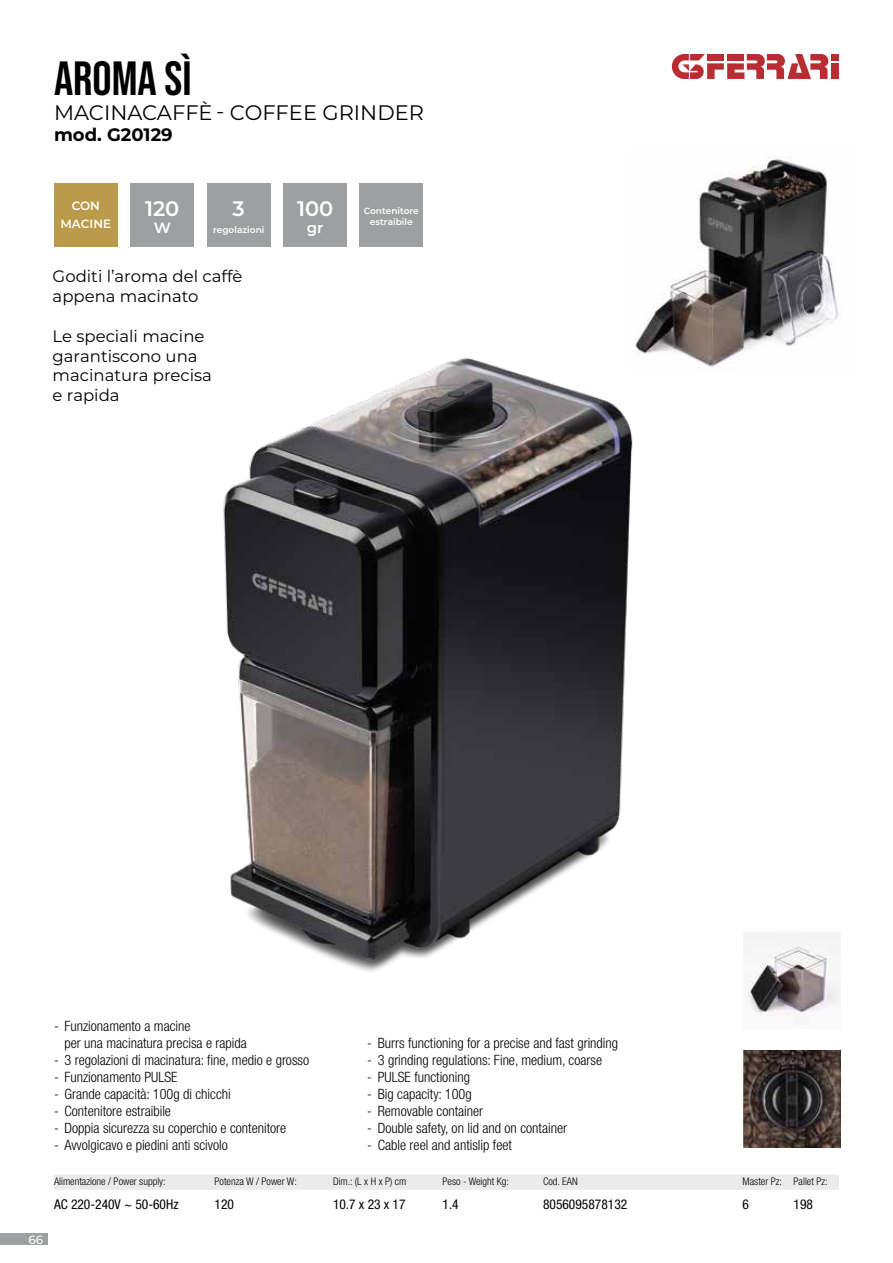
<style>
.page{position:relative;width:893px;height:1263px;background:#fff}
.page>*{position:absolute;margin:0;border:0;box-sizing:border-box;transform-origin:0 0}
.t1{font:48px "Bebas Neue";color:#000}
.t2{font:21px "Montserrat";color:#000}
.t3{font:600 21px "Montserrat";color:#fff}
.t4{font:700 18px "Montserrat";color:#000}
.t5{font:16.5px/19.8px "Montserrat";color:#000}
.t6{font:600 15px "Montserrat";color:#fff}
.t7{font:300 condensed 14.25px/17.1px "Helvetica Neue LT Std";color:#000}
.t8{font:condensed 13.5px "Helvetica Neue LT Std";color:#000}
.t9{font:600 12px/18.3px "Montserrat";color:#fff;text-align:center}
.t10{font:500 12px "Montserrat";color:#fff}
.t11{font:300 condensed 10.5px "Helvetica Neue LT Std";color:#000}
.t12{font:600 9px/10.8px "Montserrat";color:#fff;text-align:center}
</style>
<div class="page">
<div style="left:0;top:1233px;width:48px;height:12px;background:#9da0a1"></div>
<div style="left:831px;top:63px;width:8px;height:16px;background:#b92c32"></div>
<div style="left:831px;top:54px;width:8px;height:6px;background:#b92c32"></div>
<svg style="left:672px;top:54px;width:156px;height:25px"></svg>
<img style="left:697px;top:157px;width:141px;height:210px">
<img style="left:223px;top:273px;width:474px;height:699px">
<img style="left:743px;top:1050px;width:98px;height:98px">
<img style="left:743px;top:931px;width:98px;height:85px">
<div style="left:54px;top:1175px;width:785px;height:15px;background:#ebebeb"></div>
<div style="left:131px;top:183px;width:63px;height:63px;background:#9da0a1"></div>
<div style="left:54px;top:183px;width:64px;height:63px;background:#b99b49"></div>
<div style="left:207px;top:183px;width:63px;height:63px;background:#9da0a1"></div>
<div style="left:360px;top:183px;width:63px;height:63px;background:#9da0a1"></div>
<div style="left:283px;top:183px;width:64px;height:63px;background:#9da0a1"></div>
<h1 class="t1" style="left:54px;top:51px;width:139px">AROMA SÌ</h1>
<h2 class="t2" style="left:54px;top:98px;width:371px">MACINACAFFÈ - COFFEE GRINDER</h2>
<p class="t4" style="left:54px;top:122px;width:120px">mod. G20129</p>
<p class="t9" style="left:61px;top:196px;width:52px">CON<br>MACINE</p>
<h2 class="t3" style="left:233px;top:194px;width:14px">3</h2>
<p class="t12" style="left:213px;top:224px;width:53px">regolazioni</p>
<h2 class="t3" style="left:145px;top:194px;width:36px">120</h2>
<p class="t6" style="left:154px;top:217px;width:19px">W</p>
<p class="t5" style="left:53px;top:266px;width:191px">Goditi l’aroma del caffè appena macinato</p>
<p class="t5" style="left:53px;top:325px;width:161px">Le speciali macine garantiscono una macinatura precisa e rapida</p>
<h2 class="t3" style="left:297px;top:194px;width:38px">100</h2>
<p class="t6" style="left:307px;top:217px;width:18px">gr</p>
<p class="t12" style="left:364px;top:205px;width:57px">Contenitore estraibile</p>
<p class="t10" style="left:29px;top:1231px;width:16px">66</p>
<p class="t7" style="left:65px;top:1017px;width:184px;text-indent:-11px">- Funzionamento a macine<br>per una macinatura precisa e rapida</p>
<p class="t7" style="left:54px;top:1051px;width:257px">- 3 regolazioni di macinatura: fine, medio e grosso</p>
<p class="t7" style="left:54px;top:1068px;width:125px">- Funzionamento PULSE</p>
<p class="t7" style="left:54px;top:1085px;width:178px">- Grande capacità: 100g di chicchi</p>
<p class="t7" style="left:54px;top:1102px;width:119px">- Contenitore estraibile</p>
<p class="t7" style="left:54px;top:1119px;width:234px">- Doppia sicurezza su coperchio e contenitore</p>
<p class="t7" style="left:54px;top:1136px;width:175px">- Avvolgicavo e piedini anti scivolo</p>
<p class="t11" style="left:54px;top:1176px;width:113px">Alimentazione / Power supply:</p>
<p class="t11" style="left:215px;top:1176px;width:84px">Potenza W / Power W:</p>
<p class="t11" style="left:333px;top:1176px;width:75px">Dim.: (L x H x P) cm</p>
<p class="t11" style="left:443px;top:1176px;width:68px">Peso - Weight Kg:</p>
<p class="t11" style="left:543px;top:1176px;width:36px">Cod. EAN</p>
<p class="t11" style="left:743px;top:1176px;width:87px">Master Pz: Pallet Pz:</p>
<p class="t8" style="left:54px;top:1196px;width:126px">AC 220-240V ~ 50-60Hz</p>
<p class="t8" style="left:215px;top:1196px;width:21px">120</p>
<p class="t8" style="left:333px;top:1196px;width:74px">10.7 x 23 x 17</p>
<p class="t8" style="left:443px;top:1196px;width:18px">1.4</p>
<p class="t8" style="left:543px;top:1196px;width:86px">8056095878132</p>
<p class="t8" style="left:742px;top:1196px;width:8px">6</p>
<p class="t8" style="left:794px;top:1196px;width:21px">198</p>
<p class="t7" style="left:367px;top:1034px;width:253px">- Burrs functioning for a precise and fast grinding</p>
<p class="t7" style="left:367px;top:1051px;width:236px">- 3 grinding regulations: Fine, medium, coarse</p>
<p class="t7" style="left:367px;top:1068px;width:104px">- PULSE functioning</p>
<p class="t7" style="left:367px;top:1085px;width:106px">- Big capacity: 100g</p>
<p class="t7" style="left:367px;top:1102px;width:118px">- Removable container</p>
<p class="t7" style="left:367px;top:1119px;width:201px">- Double safety, on lid and on container</p>
<p class="t7" style="left:367px;top:1136px;width:146px">- Cable reel and antislip feet</p>
</div>
